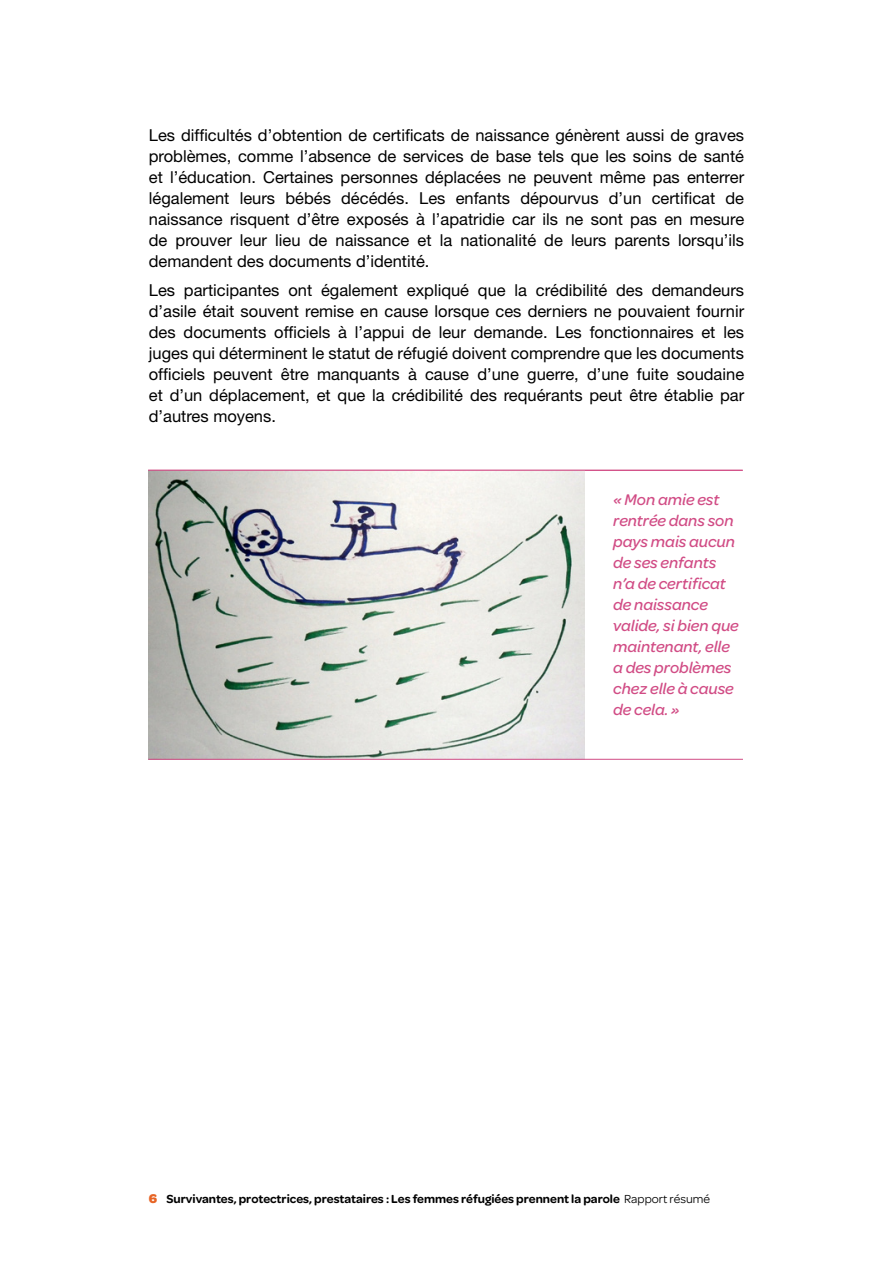
<style>
.page{position:relative;width:893px;height:1263px;background:#fff}
.page>*{position:absolute;margin:0;border:0;box-sizing:border-box;transform-origin:0 0}
.t1{font:16.5px/21px "Helvetica Neue LT";color:#000;text-align:justify}
.t2{font:italic 500 16.5px/21px "Omnes";color:#d14c85}
.t3{font:600 12.45px "Omnes";color:#000}
.s1{font-weight:700;font-size:13.5px;color:#e76425}
.s2{font-weight:400}
</style>
<div class="page">
<img style="left:148px;top:471px;width:436px;height:288px">
<hr style="left:148px;top:759px;width:595px;height:1px;background:#d14c85">
<hr style="left:148px;top:470px;width:595px;height:1px;background:#d14c85">
<p class="t1" style="left:149px;top:124px;width:597px">Les difficultés d’obtention de certificats de naissance génèrent aussi de graves problèmes, comme l’absence de services de base tels que les soins de santé et l’éducation. Certaines personnes déplacées ne peuvent même pas enterrer légalement leurs bébés décédés. Les enfants dépourvus d’un certificat de naissance risquent d’être exposés à l’apatridie car ils ne sont pas en mesure de prouver leur lieu de naissance et la nationalité de leurs parents lorsqu’ils demandent des documents d’identité.</p>
<p class="t1" style="left:149px;top:279px;width:597px">Les participantes ont également expliqué que la crédibilité des demandeurs d’asile était souvent remise en cause lorsque ces derniers ne pouvaient fournir des documents officiels à l’appui de leur demande. Les fonctionnaires et les juges qui déterminent le statut de réfugié doivent comprendre que les documents officiels peuvent être manquants à cause d’une guerre, d’une fuite soudaine et d’un déplacement, et que la crédibilité des requérants peut être établie par d’autres moyens.</p>
<p class="t2" style="left:613px;top:489px;width:127px">« Mon amie est rentrée dans son pays mais aucun de ses enfants n’a de certificat de naissance valide, si bien que maintenant, elle a des problèmes chez elle à cause de cela. »</p>
<p class="t3" style="left:149px;top:1192px;width:563px"><span class="s1">6</span> Survivantes, protectrices, prestataires : Les femmes réfugiées prennent la parole <span class="s2">Rapport résumé</span></p>
</div>
